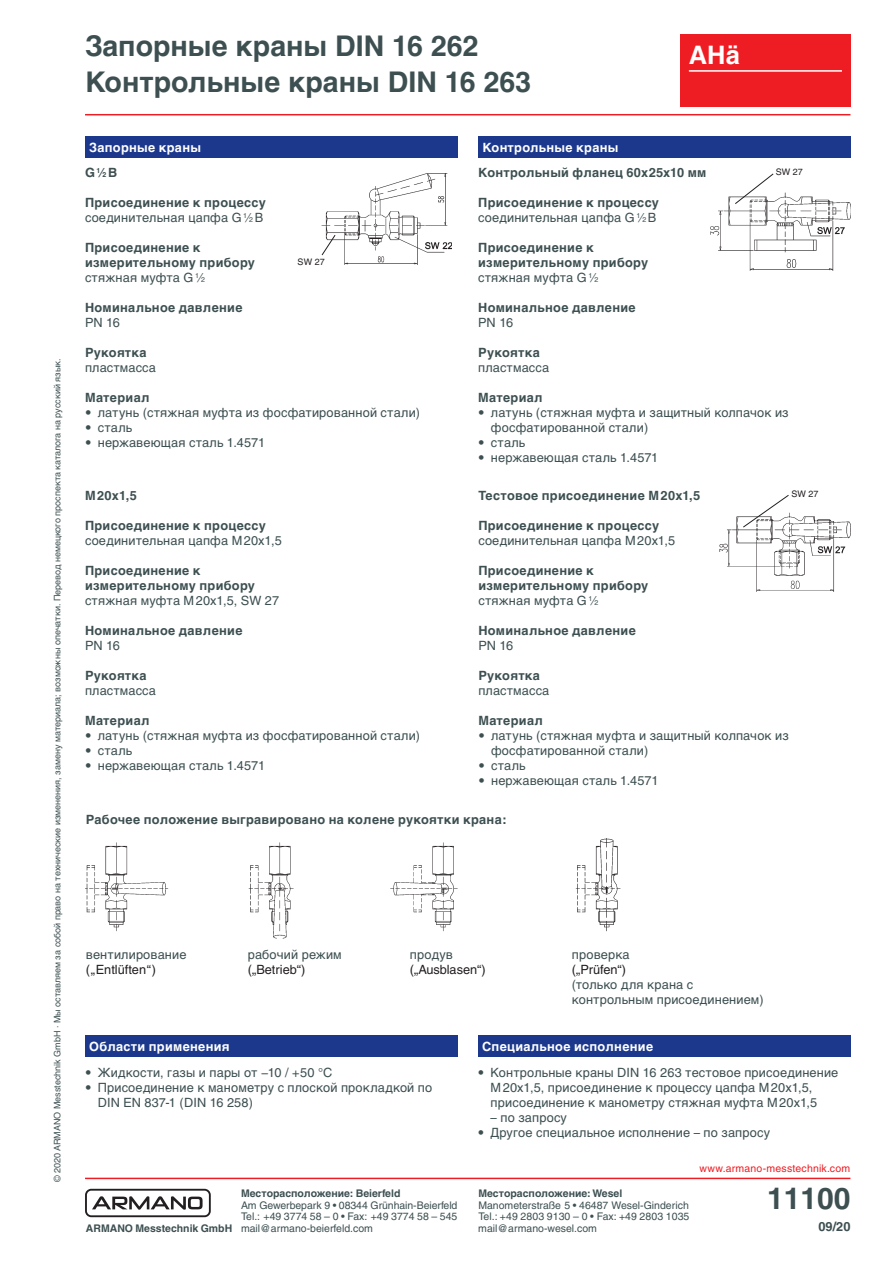
<style>
.page{position:relative;width:893px;height:1263px;background:#fff}
.page>*{position:absolute;margin:0;border:0;box-sizing:border-box;transform-origin:0 0}
.t1{font:700 30px "Helvetica";color:#3d4f51}
.t2{font:700 28.5px "Helvetica Cyr";color:#3d4f51}
.t3{font:700 25.5px "Helvetica";color:#fff}
.t4{font:12.75px/15px "Helvetica Cyr Upright";letter-spacing:.01em;color:#3d4f51}
.t5{font:700 12.75px/15px "Helvetica Cyr";letter-spacing:.02em;color:#3d4f51}
.t6{font:700 12.75px "Helvetica Cyr";letter-spacing:.02em;color:#fff}
.t7{font:12.75px "Helvetica";color:#231f20}
.t8{font:700 12.75px "Helvetica";letter-spacing:.01em;color:#3d4f51}
.t9{font:12.75px "Helvetica";letter-spacing:-.02em;color:#3d4f51}
.t10{font:10.5px/11.6px "Helvetica";color:#3d4f51;text-align:justify}
.t11{font:700 10.5px "Helvetica Cyr";color:#3d4f51}
.t12{font:10.5px "Helvetica";letter-spacing:.02em;color:#ee1d23}
.t13{font:700 10.5px "Helvetica";color:#3d4f51}
.t14{font:9px "Helvetica Cyr Upright";color:#3d4f51}
.t15{font:9px "Helvetica";color:#231f20}
.s1{font-size:7.05px}
.s2{font-family:"Helvetica"}
.s3{font-family:"Helvetica";font-size:7.05px}
.s4{font-family:"Helvetica Cyr Upright"}
</style>
<div class="page">
<hr style="left:85px;top:114px;width:765px;height:1px;background:#ee1d23">
<hr style="left:85px;top:1178px;width:765px;height:1px;background:#ee1d23">
<div style="left:85px;top:1189px;width:126px;height:28px;border:2px solid #231f20;border-radius:5px"></div>
<svg style="left:92px;top:1196px;width:111px;height:14px"></svg>
<div style="left:478px;top:136px;width:373px;height:21px;background:#1b388c"></div>
<div style="left:85px;top:136px;width:372px;height:21px;background:#1b388c"></div>
<img style="left:322px;top:174px;width:130px;height:91px">
<img style="left:710px;top:193px;width:141px;height:78px">
<img style="left:720px;top:513px;width:131px;height:78px">
<img style="left:85px;top:838px;width:535px;height:100px">
<svg style="left:322px;top:235px;width:14px;height:21px"></svg>
<svg style="left:735px;top:173px;width:39px;height:31px"></svg>
<svg style="left:743px;top:495px;width:46px;height:33px"></svg>
<div style="left:680px;top:34px;width:170px;height:72px;background:#ee1d23"></div>
<hr style="left:689px;top:70px;width:153px;height:2px;background:#fff">
<div style="left:85px;top:1035px;width:372px;height:22px;background:#1b388c"></div>
<div style="left:478px;top:1035px;width:372px;height:22px;background:#1b388c"></div>
<p class="t14" style="left:52px;top:1182px;width:825px;rotate:-90deg">© 2020 ARMANO Messtechnik GmbH · Мы оставляем за собой право на технические изменения, замену материала; возможны опечатки. Перевод немецкого проспекта каталога на русский язык.</p>
<h2 class="t2" style="left:85px;top:30px;width:395px">Запорные краны DIN 16 262</h2>
<h3 class="t3" style="left:689px;top:39px;width:52px">AHä</h3>
<h2 class="t2" style="left:85px;top:66px;width:447px">Контрольные краны DIN 16 263</h2>
<p class="t6" style="left:89px;top:140px;width:113px">Запорные краны</p>
<p class="t8" style="left:85px;top:165px;width:34px">G<sup>1</sup>⁄<span class="s1">2</span>B</p>
<p class="t5" style="left:85px;top:195px;width:182px">Присоединение к процессу</p>
<p class="t4" style="left:85px;top:210px;width:180px">соединительная цапфа <span class="s2">G</span> <sup>1</sup><span class="s2">⁄</span><span class="s3">2</span> <span class="s2">B</span></p>
<p class="t5" style="left:85px;top:240px;width:171px">Присоединение к измерительному прибору</p>
<p class="t4" style="left:85px;top:270px;width:122px">стяжная муфта <span class="s2">G</span> <sup>1</sup><span class="s2">⁄</span><span class="s3">2</span></p>
<p class="t5" style="left:85px;top:300px;width:159px">Номинальное давление</p>
<p class="t9" style="left:85px;top:315px;width:36px">PN 16</p>
<p class="t5" style="left:85px;top:345px;width:63px">Рукоятка</p>
<p class="t4" style="left:85px;top:360px;width:72px">пластмасса</p>
<p class="t5" style="left:85px;top:390px;width:66px">Материал</p>
<p class="t4" style="left:85px;top:405px;width:337px">• латунь (стяжная муфта из фосфатированной стали)</p>
<p class="t4" style="left:85px;top:420px;width:49px">• сталь</p>
<p class="t4" style="left:85px;top:435px;width:182px">• нержавеющая сталь 1.4571</p>
<p class="t15" style="left:298px;top:257px;width:29px">SW 27</p>
<p class="t8" style="left:85px;top:487px;width:53px">M20x1,5</p>
<p class="t5" style="left:85px;top:518px;width:182px">Присоединение к процессу</p>
<p class="t4" style="left:85px;top:533px;width:198px">соединительная цапфа <span class="s2">M20x1,5</span></p>
<p class="t5" style="left:85px;top:563px;width:171px">Присоединение к измерительному прибору</p>
<p class="t4" style="left:85px;top:593px;width:196px">стяжная муфта <span class="s2">M20x1,5, SW 27</span></p>
<p class="t5" style="left:85px;top:622px;width:159px">Номинальное давление</p>
<p class="t9" style="left:85px;top:638px;width:36px">PN 16</p>
<p class="t5" style="left:85px;top:667px;width:63px">Рукоятка</p>
<p class="t4" style="left:85px;top:683px;width:72px">пластмасса</p>
<p class="t5" style="left:85px;top:712px;width:66px">Материал</p>
<p class="t4" style="left:85px;top:728px;width:337px">• латунь (стяжная муфта из фосфатированной стали)</p>
<p class="t4" style="left:85px;top:743px;width:49px">• сталь</p>
<p class="t4" style="left:85px;top:758px;width:182px">• нержавеющая сталь 1.4571</p>
<p class="t6" style="left:482px;top:140px;width:137px">Контрольные краны</p>
<p class="t5" style="left:478px;top:165px;width:230px">Контрольный фланец 60x25x10 мм</p>
<p class="t5" style="left:478px;top:195px;width:182px">Присоединение к процессу</p>
<p class="t4" style="left:478px;top:210px;width:180px">соединительная цапфа <span class="s2">G</span> <sup>1</sup><span class="s2">⁄</span><span class="s3">2</span> <span class="s2">B</span></p>
<p class="t5" style="left:478px;top:240px;width:171px">Присоединение к измерительному прибору</p>
<p class="t4" style="left:478px;top:270px;width:122px">стяжная муфта <span class="s2">G</span> <sup>1</sup><span class="s2">⁄</span><span class="s3">2</span></p>
<p class="t5" style="left:478px;top:300px;width:159px">Номинальное давление</p>
<p class="t9" style="left:478px;top:315px;width:36px">PN 16</p>
<p class="t5" style="left:478px;top:345px;width:63px">Рукоятка</p>
<p class="t4" style="left:478px;top:360px;width:72px">пластмасса</p>
<p class="t5" style="left:478px;top:390px;width:66px">Материал</p>
<p class="t4" style="left:491px;top:405px;width:299px;text-indent:-13px">• латунь (стяжная муфта и защитный колпачок из фосфатированной стали)</p>
<p class="t4" style="left:478px;top:435px;width:49px">• сталь</p>
<p class="t4" style="left:478px;top:450px;width:182px">• нержавеющая сталь 1.4571</p>
<p class="t15" style="left:776px;top:167px;width:29px">SW 27</p>
<p class="t15" style="left:791px;top:488px;width:29px">SW 27</p>
<p class="t5" style="left:478px;top:488px;width:223px">Тестовое присоединение M20x1,5</p>
<p class="t5" style="left:478px;top:518px;width:182px">Присоединение к процессу</p>
<p class="t4" style="left:478px;top:533px;width:198px">соединительная цапфа <span class="s2">M20x1,5</span></p>
<p class="t5" style="left:478px;top:563px;width:171px">Присоединение к измерительному прибору</p>
<p class="t4" style="left:478px;top:593px;width:122px">стяжная муфта <span class="s2">G</span> <sup>1</sup><span class="s2">⁄</span><span class="s3">2</span></p>
<p class="t5" style="left:478px;top:623px;width:159px">Номинальное давление</p>
<p class="t9" style="left:478px;top:638px;width:36px">PN 16</p>
<p class="t5" style="left:478px;top:668px;width:63px">Рукоятка</p>
<p class="t4" style="left:478px;top:683px;width:72px">пластмасса</p>
<p class="t5" style="left:478px;top:713px;width:66px">Материал</p>
<p class="t4" style="left:491px;top:728px;width:299px;text-indent:-13px">• латунь (стяжная муфта и защитный колпачок из фосфатированной стали)</p>
<p class="t4" style="left:478px;top:758px;width:49px">• сталь</p>
<p class="t4" style="left:478px;top:773px;width:182px">• нержавеющая сталь 1.4571</p>
<p class="t5" style="left:86px;top:812px;width:422px">Рабочее положение выгравировано на колене рукоятки крана:</p>
<p class="t4" style="left:86px;top:947px;width:102px">вентилирование</p>
<p class="t4" style="left:248px;top:947px;width:95px">рабочий режим</p>
<p class="t4" style="left:410px;top:947px;width:45px">продув</p>
<p class="t4" style="left:572px;top:947px;width:59px">проверка</p>
<p class="t7" style="left:86px;top:962px;width:72px">(<span class="s4">„</span>Entlüften<span class="s4">“</span>)</p>
<p class="t7" style="left:248px;top:962px;width:59px">(„Betrieb“)</p>
<p class="t7" style="left:410px;top:962px;width:77px">(„Ausblasen“)</p>
<p class="t7" style="left:572px;top:962px;width:56px">(„Prüfen“)</p>
<p class="t4" style="left:572px;top:977px;width:193px">(только для крана с контрольным присоединением)</p>
<p class="t6" style="left:89px;top:1039px;width:142px">Области применения</p>
<p class="t4" style="left:85px;top:1065px;width:249px">• Жидкости, газы и пары от <span class="s2">−10 / +50 °C</span></p>
<p class="t4" style="left:98px;top:1080px;width:336px;text-indent:-13px">• Присоединение к манометру с плоской прокладкой по<br>DIN EN 837-1 (DIN 16 258)</p>
<p class="t13" style="left:86px;top:1221px;width:148px">ARMANO Messtechnik GmbH</p>
<p class="t11" style="left:241px;top:1187px;width:161px">Месторасположение: Beierfeld</p>
<p class="t10" style="left:241px;top:1199px;width:218px">Am Gewerbepark 9 • 08344 Grünhain-Beierfeld Tel.: +49 3774 58 – 0 • Fax: +49 3774 58 – 545 mail@armano-beierfeld.com</p>
<p class="t6" style="left:482px;top:1039px;width:172px">Специальное исполнение</p>
<p class="t4" style="left:491px;top:1065px;width:349px;text-indent:-13px">• Контрольные краны DIN 16 263 тестовое присоединение<br>M20x1,5, присоединение к процессу цапфа M20x1,5, присоединение к манометру стяжная муфта M20x1,5</p>
<p class="t4" style="left:491px;top:1110px;width:78px">– по запросу</p>
<p class="t4" style="left:478px;top:1125px;width:294px">• Другое специальное исполнение – по запросу</p>
<p class="t11" style="left:478px;top:1187px;width:145px">Месторасположение: Wesel</p>
<p class="t10" style="left:478px;top:1199px;width:213px">Manometerstraße 5 • 46487 Wesel-Ginderich Tel.: +49 2803 9130 – 0 • Fax: +49 2803 1035 mail@armano-wesel.com</p>
<p class="t12" style="left:699px;top:1162px;width:152px">www.armano-messtechnik.com</p>
<h1 class="t1" style="left:767px;top:1180px;width:85px">11100</h1>
<p class="t8" style="left:818px;top:1218px;width:33px">09/20</p>
</div>
